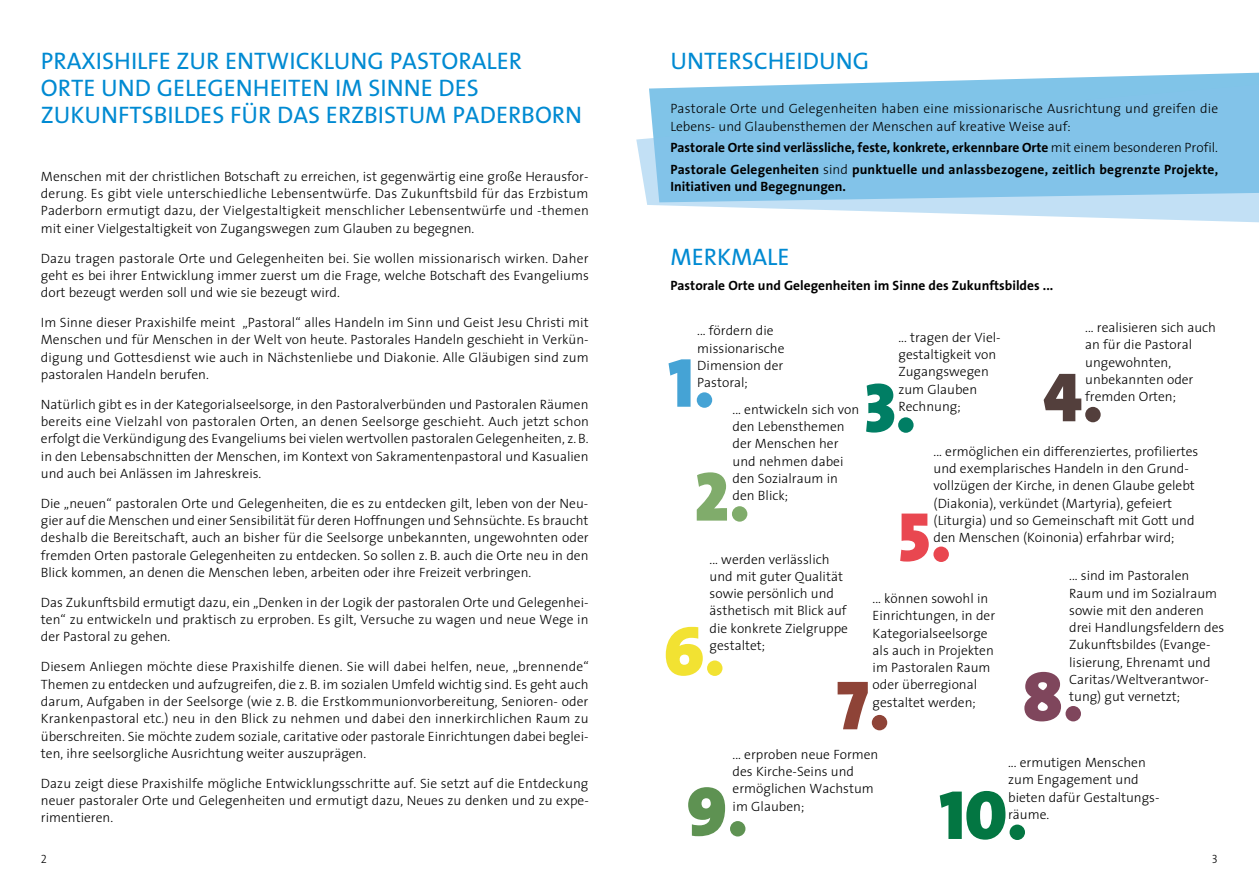
<style>
.page{position:relative;width:1259px;height:893px;background:#fff}
.page>*{position:absolute;margin:0;border:0;box-sizing:border-box;transform-origin:0 0}
.t1{font:70.2px "The Sans Black Caps";color:#8e4337}
.t2{font:70.2px "The Sans Black Caps";color:#007e64}
.t3{font:70.2px "The Sans Black Caps";color:#037642}
.t4{font:70.2px "The Sans Black Caps";color:#f2e232}
.t5{font:70.2px "The Sans Black Caps";color:#5e9252}
.t6{font:70.2px "The Sans Black Caps";color:#45a3d5}
.t7{font:70.2px "The Sans Black Caps";color:#80ac6b}
.t8{font:70.2px "The Sans Black Caps";color:#e94750}
.t9{font:24px/27px "The Sans";color:#008ad2}
.t10{font:300 13.5px/17.2px "The Sans";color:#000}
.t11{font:700 13.5px/21.5px "The Sans";color:#000}
.t12{font:12px "The Sans Light Caps";color:#000}
.s1{font-weight:300}
.s2{color:#533f3c}
.s3{color:#7f465c}
</style>
<div class="page">
<svg style="left:1020px;top:72px;width:239px;height:7px"></svg>
<svg style="left:636px;top:79px;width:623px;height:144px;fill:#82c3e9"></svg>
<h2 class="t9" style="left:41px;top:47px;width:543px">PRAXISHILFE ZUR ENTWICKLUNG PASTORALER<br>ORTE UND GELEGENHEITEN IM SINNE DES<br>ZUKUNFTSBILDES FÜR DAS ERZBISTUM PADERBORN</h2>
<p class="t10" style="left:41px;top:167px;width:549px;text-align:justify">Menschen mit der christlichen Botschaft zu erreichen, ist gegenwärtig eine große Herausfor&shy;derung. Es gibt viele unterschiedliche Lebensentwürfe. Das Zukunftsbild für das Erzbistum Paderborn ermutigt dazu, der Vielgestaltigkeit menschlicher Lebensentwürfe und -themen mit einer Vielgestaltigkeit von Zugangswegen zum Glauben zu begegnen.</p>
<p class="t10" style="left:41px;top:249px;width:549px;text-align:justify">Dazu tragen pastorale Orte und Gelegenheiten bei. Sie wollen missionarisch wirken. Daher geht es bei ihrer Entwicklung immer zuerst um die Frage, welche Botschaft des Evangeliums dort bezeugt werden soll und wie sie bezeugt wird.</p>
<p class="t10" style="left:41px;top:313px;width:549px;text-align:justify">Im Sinne dieser Praxishilfe meint „Pastoral“ alles Handeln im Sinn und Geist Jesu Christi mit Menschen und für Menschen in der Welt von heute. Pastorales Handeln geschieht in Verkün&shy;digung und Gottesdienst wie auch in Nächstenliebe und Diakonie. Alle Gläubigen sind zum pastoralen Handeln berufen.</p>
<p class="t10" style="left:41px;top:395px;width:549px;text-align:justify">Natürlich gibt es in der Kategorialseelsorge, in den Pastoralverbünden und Pastoralen Räumen bereits eine Vielzahl von pastoralen Orten, an denen Seelsorge geschieht. Auch jetzt schon erfolgt die Verkündigung des Evangeliums bei vielen wertvollen pastoralen Gelegenheiten, z. B. in den Lebensabschnitten der Menschen, im Kontext von Sakramentenpastoral und Kasualien und auch bei Anlässen im Jahreskreis.</p>
<p class="t10" style="left:41px;top:494px;width:549px;text-align:justify">Die „neuen“ pastoralen Orte und Gelegenheiten, die es zu entdecken gilt, leben von der Neu&shy;gier auf die Menschen und einer Sensibilität für deren Hoffnungen und Sehnsüchte. Es braucht deshalb die Bereitschaft, auch an bisher für die Seelsorge unbekannten, ungewohnten oder fremden Orten pastorale Gelegenheiten zu entdecken. So sollen z. B. auch die Orte neu in den Blick kommen, an denen die Menschen leben, arbeiten oder ihre Freizeit verbringen.</p>
<p class="t10" style="left:41px;top:593px;width:549px;text-align:justify">Das Zukunftsbild ermutigt dazu, ein „Denken in der Logik der pastoralen Orte und Gelegenhei&shy;ten“ zu entwickeln und praktisch zu erproben. Es gilt, Versuche zu wagen und neue Wege in der Pastoral zu gehen.</p>
<p class="t10" style="left:41px;top:658px;width:549px;text-align:justify">Diesem Anliegen möchte diese Praxishilfe dienen. Sie will dabei helfen, neue, „brennende“ Themen zu entdecken und aufzugreifen, die z. B. im sozialen Umfeld wichtig sind. Es geht auch darum, Aufgaben in der Seelsorge (wie z. B. die Erstkommunionvorbereitung, Senioren- oder Krankenpastoral etc.) neu in den Blick zu nehmen und dabei den innerkirchlichen Raum zu überschreiten. Sie möchte zudem soziale, caritative oder pastorale Einrichtungen dabei beglei&shy;ten, ihre seelsorgliche Ausrichtung weiter auszuprägen.</p>
<p class="t10" style="left:41px;top:774px;width:549px;text-align:justify">Dazu zeigt diese Praxishilfe mögliche Entwicklungsschritte auf. Sie setzt auf die Entdeckung neuer pastoraler Orte und Gelegenheiten und ermutigt dazu, Neues zu denken und zu expe&shy;rimentieren.</p>
<h2 class="t9" style="left:670px;top:47px;width:200px">UNTERSCHEIDUNG</h2>
<p class="t10" style="left:670px;top:100px;width:549px">Pastorale Orte und Gelegenheiten haben eine missionarische Ausrichtung und greifen die<br>Lebens- und Glaubensthemen der Menschen auf kreative Weise auf:</p>
<p class="t11" style="left:670px;top:136px;width:549px">Pastorale Orte sind verlässliche, feste, konkrete, erkennbare Orte <span class="s1">mit einem besonderen Profil.<br></span>Pastorale Gelegenheiten <span class="s1">sind</span> punktuelle und anlassbezogene, zeitlich begrenzte Projekte,</p>
<p class="t11" style="left:670px;top:175px;width:177px">Initiativen und Begegnungen.</p>
<h2 class="t9" style="left:670px;top:243px;width:120px">MERKMALE</h2>
<p class="t11" style="left:670px;top:274px;width:384px">Pastorale Orte und Gelegenheiten im Sinne des Zukunftsbildes ...</p>
<p class="t10" style="left:898px;top:328px;width:104px">... tragen der Viel&shy;gestaltigkeit von<br>Zugangswegen zum Glauben<br>Rechnung;</p>
<p class="t10" style="left:1085px;top:318px;width:132px">... realisieren sich auch an für die Pastoral ungewohnten, unbekannten oder fremden Orten;</p>
<p class="t10" style="left:697px;top:322px;width:89px">... fördern die missionarische<br>Dimension der<br>Pastoral;</p>
<h1 class="t6" style="left:668px;top:324px;width:49px">1.</h1>
<h1 class="t2" style="left:864px;top:349px;width:240px">3. <span class="s2">4.</span></h1>
<p class="t10" style="left:732px;top:400px;width:128px">... entwickeln sich von den Lebensthemen der Menschen her und nehmen dabei den Sozialraum in den Blick;</p>
<p class="t10" style="left:933px;top:442px;width:266px">... ermöglichen ein differenziertes, profiliertes und exemplarisches Handeln in den Grund&shy;vollzügen der Kirche, in denen Glaube gelebt (Diakonia), verkündet (Martyria), gefeiert (Liturgia) und so Gemeinschaft mit Gott und den Menschen (Koinonia) erfahrbar wird;</p>
<h1 class="t7" style="left:694px;top:437px;width:57px">2.</h1>
<h1 class="t8" style="left:898px;top:478px;width:55px">5.</h1>
<p class="t10" style="left:709px;top:550px;width:140px">... werden verlässlich und mit guter Qualität sowie persönlich und ästhetisch mit Blick auf die konkrete Zielgruppe gestaltet;</p>
<p class="t10" style="left:1069px;top:567px;width:157px">... sind im Pastoralen<br>Raum und im Sozialraum sowie mit den anderen drei Handlungsfeldern des<br>Zukunftsbildes (Evange&shy;lisierung, Ehrenamt und<br>Caritas/Weltverantwor&shy;tung) gut vernetzt;</p>
<p class="t10" style="left:872px;top:589px;width:124px">... können sowohl in<br>Einrichtungen, in der<br>Kategorialseelsorge als auch in Projekten im Pastoralen Raum oder überregional gestaltet werden;</p>
<h1 class="t4" style="left:663px;top:592px;width:63px">6.</h1>
<h1 class="t1" style="left:836px;top:646px;width:249px">7. <span class="s3">8.</span></h1>
<p class="t10" style="left:732px;top:745px;width:147px">... erproben neue Formen des Kirche-Seins und ermöglichen Wachstum im Glauben;</p>
<p class="t10" style="left:1008px;top:753px;width:153px">... ermutigen Menschen zum Engagement und bieten dafür Gestaltungs&shy;räume.</p>
<h1 class="t5" style="left:686px;top:752px;width:63px">9.</h1>
<h1 class="t3" style="left:939px;top:756px;width:90px">10.</h1>
<p class="t12" style="left:41px;top:849px;width:8px">2</p>
<p class="t12" style="left:1211px;top:849px;width:8px">3</p>
</div>
